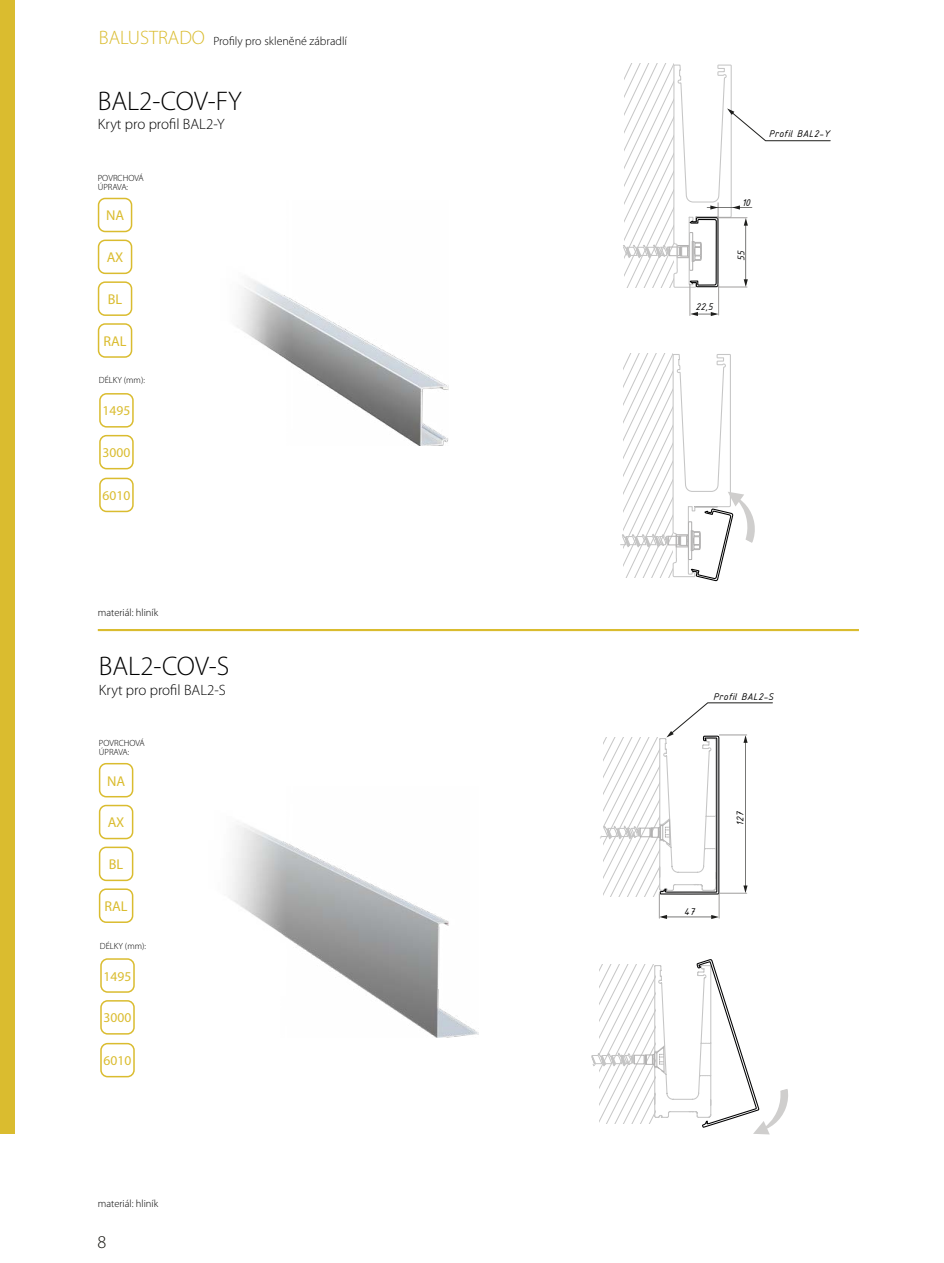
<style>
.page{position:relative;width:944px;height:1263px;background:#fff}
.page>*{position:absolute;margin:0;border:0;box-sizing:border-box;transform-origin:0 0}
.t1{font:300 27px "Myriad Pro";color:#000}
.t2{font:300 18px "Myriad Pro";color:#12110c}
.t3{font:300 15px "Myriad Pro";color:#000}
.t4{font:14.25px "Myriad Pro";color:#dabc2f}
.t5{font:13.5px "Myriad Pro";color:#dabc2f}
.t6{font:300 12px "Myriad Pro";color:#000}
.t7{font:10.5px "ISOCPEUR Italic";color:#000}
.t8{font:300 10.5px "Myriad Pro";color:#000}
.t9{font:300 9px/9px "Myriad Pro";color:#000}
.s1{font-size:19.5px;color:#dabc2f}
</style>
<div class="page">
<div style="left:0;top:0;width:15px;height:1134px;background:#dabc2f"></div>
<hr style="left:98px;top:629px;width:761px;height:2px;background:#dabc2f">
<img style="left:98px;top:201px;width:351px;height:245px">
<img style="left:229px;top:824px;width:249px;height:214px">
<svg style="left:620px;top:353px;width:135px;height:228px"></svg>
<div style="left:688px;top:521px;width:4px;height:39px;border:1px solid #b3b2b2"></div>
<div style="left:676px;top:534px;width:13px;height:13px;border:1px solid #b3b2b2"></div>
<svg style="left:591px;top:959px;width:197px;height:175px"></svg>
<svg style="left:690px;top:312px;width:28px;height:4px"></svg>
<hr style="left:690px;top:284px;width:1px;height:31px;background:#9f9d9c">
<hr style="left:718px;top:284px;width:1px;height:31px;background:#9f9d9c">
<svg style="left:623px;top:64px;width:208px;height:225px"></svg>
<svg style="left:600px;top:702px;width:173px;height:217px"></svg>
<div style="left:99px;top:393px;width:35px;height:35px;border:2px solid #dabc2f;border-radius:7px"></div>
<div style="left:99px;top:435px;width:35px;height:34px;border:2px solid #dabc2f;border-radius:7px"></div>
<div style="left:99px;top:478px;width:35px;height:34px;border:2px solid #dabc2f;border-radius:7px"></div>
<div style="left:98px;top:198px;width:34px;height:34px;border:2px solid #dabc2f;border-radius:7px"></div>
<div style="left:98px;top:240px;width:34px;height:34px;border:2px solid #dabc2f;border-radius:7px"></div>
<div style="left:98px;top:281px;width:34px;height:35px;border:2px solid #dabc2f;border-radius:7px"></div>
<div style="left:98px;top:323px;width:34px;height:35px;border:2px solid #dabc2f;border-radius:7px"></div>
<div style="left:100px;top:958px;width:35px;height:35px;border:2px solid #dabc2f;border-radius:7px"></div>
<div style="left:100px;top:1000px;width:35px;height:34px;border:2px solid #dabc2f;border-radius:7px"></div>
<div style="left:100px;top:1043px;width:35px;height:34px;border:2px solid #dabc2f;border-radius:7px"></div>
<div style="left:99px;top:763px;width:34px;height:34px;border:2px solid #dabc2f;border-radius:7px"></div>
<div style="left:99px;top:805px;width:34px;height:34px;border:2px solid #dabc2f;border-radius:7px"></div>
<div style="left:99px;top:847px;width:34px;height:34px;border:2px solid #dabc2f;border-radius:7px"></div>
<div style="left:99px;top:888px;width:34px;height:35px;border:2px solid #dabc2f;border-radius:7px"></div>
<h3 class="t6" style="left:99px;top:34px;width:250px"><span class="s1">BALUSTRADO</span> Profily pro skleněné zábradlí</h3>
<h1 class="t1" style="left:98px;top:86px;width:146px">BAL2-COV-FY</h1>
<h3 class="t3" style="left:98px;top:116px;width:128px">Kryt pro profil BAL2-Y</h3>
<p class="t9" style="left:98px;top:174px;width:48px">POVRCHOVÁ<br>ÚPRAVA:</p>
<h3 class="t4" style="left:106px;top:207px;width:20px">NA</h3>
<h3 class="t4" style="left:107px;top:249px;width:18px">AX</h3>
<h3 class="t4" style="left:108px;top:290px;width:16px">BL</h3>
<h3 class="t4" style="left:103px;top:332px;width:25px">RAL</h3>
<p class="t9" style="left:99px;top:376px;width:48px">DÉLKY (mm):</p>
<h3 class="t5" style="left:103px;top:402px;width:29px">1495</h3>
<h3 class="t5" style="left:103px;top:444px;width:29px">3000</h3>
<h3 class="t5" style="left:103px;top:487px;width:29px">6010</h3>
<p class="t8" style="left:98px;top:606px;width:62px">materiál: hliník</p>
<h1 class="t1" style="left:99px;top:651px;width:132px">BAL2-COV-S</h1>
<h3 class="t3" style="left:99px;top:681px;width:128px">Kryt pro profil BAL2-S</h3>
<p class="t9" style="left:99px;top:739px;width:48px">POVRCHOVÁ<br>ÚPRAVA:</p>
<h3 class="t4" style="left:107px;top:772px;width:20px">NA</h3>
<h3 class="t4" style="left:108px;top:814px;width:18px">AX</h3>
<h3 class="t4" style="left:109px;top:856px;width:16px">BL</h3>
<h3 class="t4" style="left:105px;top:897px;width:25px">RAL</h3>
<p class="t9" style="left:100px;top:941px;width:48px">DÉLKY (mm):</p>
<h3 class="t5" style="left:104px;top:968px;width:29px">1495</h3>
<h3 class="t5" style="left:104px;top:1009px;width:29px">3000</h3>
<h3 class="t5" style="left:104px;top:1052px;width:29px">6010</h3>
<p class="t8" style="left:98px;top:1198px;width:62px">materiál: hliník</p>
<h2 class="t2" style="left:98px;top:1232px;width:10px">8</h2>
<p class="t7" style="left:769px;top:127px;width:62px">Profil BAL2-Y</p>
<p class="t7" style="left:696px;top:300px;width:19px">22,5</p>
<p class="t7" style="left:742px;top:196px;width:10px">10</p>
<p class="t7" style="left:734px;top:261px;width:12px;rotate:-90deg">55</p>
<p class="t7" style="left:713px;top:690px;width:62px">Profil BAL2-S</p>
<p class="t7" style="left:684px;top:905px;width:12px">47</p>
<p class="t7" style="left:733px;top:826px;width:16px;rotate:-90deg">127</p>
</div>
